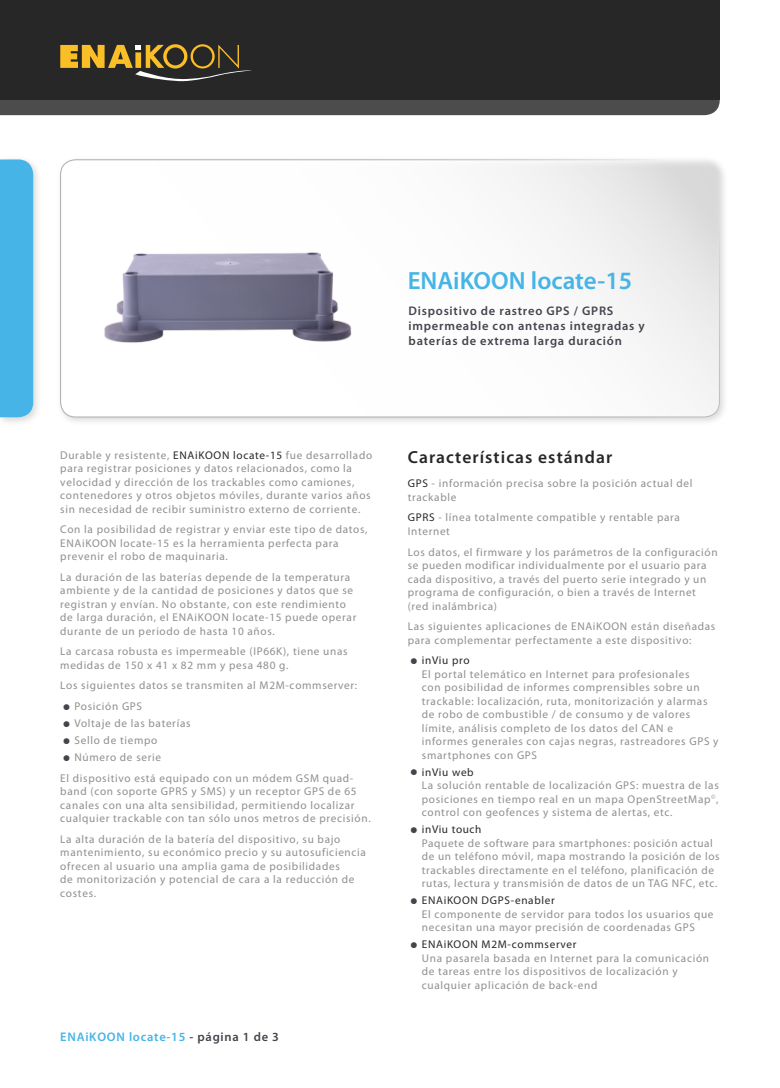
<style>
.page{position:relative;width:780px;height:1088px;background:#fff}
.page>*{position:absolute;margin:0;border:0;box-sizing:border-box;transform-origin:0 0}
.t1{font:600 25px "Myriad Pro";color:#46b4e7}
.t2{font:600 17.5px "Myriad Pro";letter-spacing:.06em;color:#282727}
.t3{font:600 12.5px/15px "Myriad Pro";letter-spacing:.06em;color:#43454c}
.t4{font:600 12.5px "Myriad Pro";letter-spacing:.06em;color:#46b4e7}
.t5{font:11.25px/13.5px "Myriad Pro";letter-spacing:.06em;color:#908f8e}
.s1{color:#282727}
.s2{font-weight:700;font-size:22.5px;color:#43454c}
.s3{color:#43454c}
</style>
<div class="page">
<div style="left:56px;top:155px;width:673px;height:272px;background:#000;opacity:.15"></div>
<svg style="left:61px;top:160px;width:658px;height:257px"></svg>
<div style="left:60px;top:159px;width:659px;height:258px;border:1px solid #afaead;border-radius:15px"></div>
<div style="left:0;top:0;width:719px;height:99px;background:#282727"></div>
<div style="left:0;top:155px;width:42px;height:271px;background:#000;opacity:.15"></div>
<div style="left:0;top:159px;width:33px;height:258px;background:#46b4e7"></div>
<svg style="left:0;top:44px;width:719px;height:71px"></svg>
<img style="left:100px;top:248px;width:256px;height:101px">
<h1 class="t1" style="left:407px;top:265px;width:226px">ENAiKOON locate-15</h1>
<p class="t3" style="left:408px;top:303px;width:238px">Dispositivo de rastreo GPS / GPRS impermeable con antenas integradas y baterías de extrema larga duración</p>
<p class="t5" style="left:60px;top:448px;width:313px">Durable y resistente, <span class="s1">ENAiKOON locate-15</span> fue desarrollado para registrar posiciones y datos relacionados, como la velocidad y dirección de los trackables como camiones, contenedores y otros objetos móviles, durante varios años sin necesidad de recibir suministro externo de corriente.</p>
<p class="t5" style="left:60px;top:522px;width:309px">Con la posibilidad de registrar y enviar este tipo de datos,<br>ENAiKOON locate-15 es la herramienta perfecta para prevenir el robo de maquinaria.</p>
<p class="t5" style="left:60px;top:570px;width:297px">La duración de las baterías depende de la temperatura ambiente y de la cantidad de posiciones y datos que se registran y envían. No obstante, con este rendimiento de larga duración, el ENAiKOON locate-15 puede operar durante de un periodo de hasta 10 años.</p>
<p class="t5" style="left:60px;top:645px;width:289px">La carcasa robusta es impermeable (IP66K), tiene unas medidas de 150 x 41 x 82 mm y pesa 480 g.</p>
<p class="t5" style="left:60px;top:679px;width:298px">Los siguientes datos se transmiten al M2M-commserver:</p>
<p class="t5" style="left:63px;top:699px;width:81px"><span class="s2">•</span> Posición GPS</p>
<p class="t5" style="left:63px;top:716px;width:129px"><span class="s2">•</span> Voltaje de las baterías</p>
<p class="t5" style="left:63px;top:733px;width:96px"><span class="s2">•</span> Sello de tiempo</p>
<p class="t5" style="left:60px;top:747px;width:294px;line-height:20.6px"><span class="s2">•</span> Número de serie<br>El dispositivo está equipado con un módem GSM quad-</p>
<p class="t5" style="left:60px;top:784px;width:312px">band (con soporte GPRS y SMS) y un receptor GPS de 65 canales con una alta sensibilidad, permitiendo localizar cualquier trackable con tan sólo unos metros de precisión.</p>
<p class="t5" style="left:60px;top:832px;width:307px">La alta duración de la batería del dispositivo, su bajo mantenimiento, su económico precio y su autosuficiencia ofrecen al usuario una amplia gama de posibilidades<br>de monitorización y potencial de cara a la reducción de costes.</p>
<p class="t4" style="left:60px;top:1028px;width:220px">ENAiKOON locate-15 <span class="s3">- página 1 de 3</span></p>
<h2 class="t2" style="left:407px;top:446px;width:206px">Características estándar</h2>
<p class="t5" style="left:407px;top:477px;width:286px"><span class="s1">GPS</span> - información precisa sobre la posición actual del trackable</p>
<p class="t5" style="left:407px;top:511px;width:274px"><span class="s1">GPRS</span> - línea totalmente compatible y rentable para<br>Internet</p>
<p class="t5" style="left:407px;top:545px;width:311px">Los datos, el firmware y los parámetros de la configuración se pueden modificar individualmente por el usuario para cada dispositivo, a través del puerto serie integrado y un programa de configuración, o bien a través de Internet (red inalámbrica)</p>
<p class="t5" style="left:407px;top:619px;width:309px">Las siguientes aplicaciones de ENAiKOON están diseñadas para complementar perfectamente a este dispositivo:</p>
<p class="t5" style="left:422px;top:653px;width:298px;text-indent:-12px"><span class="s2">•</span> <span class="s1">inViu pro<br></span>El portal telemático en Internet para profesionales<br>con posibilidad de informes comprensibles sobre un trackable: localización, ruta, monitorización y alarmas de robo de combustible / de consumo y de valores límite, análisis completo de los datos del CAN e informes generales con cajas negras, rastreadores GPS y smartphones con GPS</p>
<p class="t5" style="left:422px;top:765px;width:298px;text-indent:-12px"><span class="s2">•</span> <span class="s1">inViu web<br></span>La solución rentable de localización GPS: muestra de las posiciones en tiempo real en un mapa OpenStreetMap<sup>©</sup>, control con geofences y sistema de alertas, etc.</p>
<p class="t5" style="left:422px;top:822px;width:299px;text-indent:-12px"><span class="s2">•</span> <span class="s1">inViu touch<br></span>Paquete de software para smartphones: posición actual de un teléfono móvil, mapa mostrando la posición de los trackables directamente en el teléfono, planificación de rutas, lectura y transmisión de datos de un TAG NFC, etc.</p>
<p class="t5" style="left:422px;top:894px;width:293px;text-indent:-12px"><span class="s2">•</span> <span class="s1">ENAiKOON DGPS-enabler<br></span>El componente de servidor para todos los usuarios que necesitan una mayor precisión de coordenadas GPS</p>
<p class="t5" style="left:422px;top:938px;width:289px;text-indent:-12px"><span class="s2">•</span> <span class="s1">ENAiKOON M2M-commserver<br></span>Una pasarela basada en Internet para la comunicación de tareas entre los dispositivos de localización y cualquier aplicación de back-end</p>
</div>
